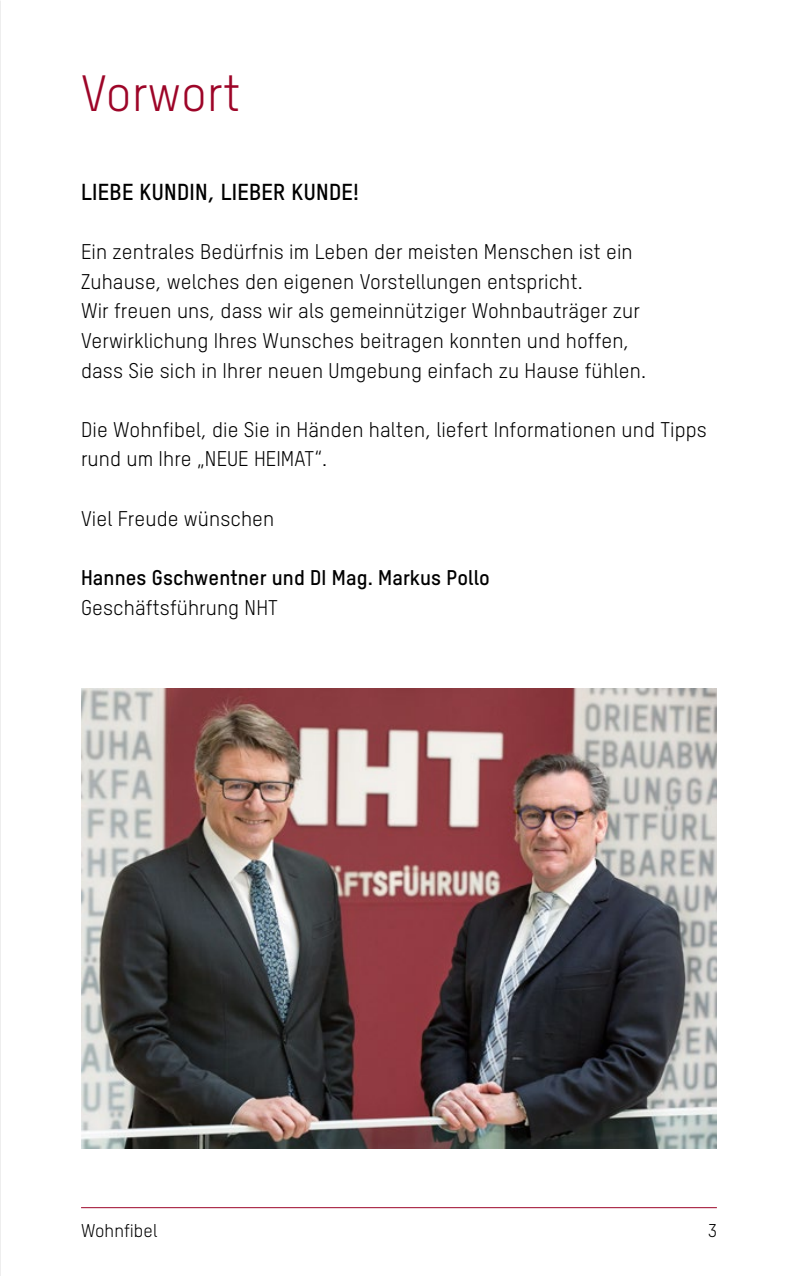
<style>
.page{position:relative;width:798px;height:1276px;background:#fff}
.page>*{position:absolute;margin:0;border:0;box-sizing:border-box;transform-origin:0 0}
.t1{font:49.5px "T Star Regular";letter-spacing:.005em;color:#9d0528}
.t2{font:22.5px "T Star Bold";letter-spacing:.015em;color:#000}
.t3{font:20.7px/29.7px "T Star Regular";letter-spacing:.005em;color:#000}
.t4{font:20.7px "T Star Bold";letter-spacing:.005em;color:#000}
.t5{font:18px "T Star Regular";letter-spacing:.005em;color:#000}
</style>
<div class="page">
<svg style="left:0;top:1px;width:1px;height:465px"></svg>
<img style="left:0;top:466px;width:1px;height:810px">
<img style="left:81px;top:689px;width:635px;height:459px">
<hr style="left:81px;top:1207px;width:635px;height:1px;background:#9d0528">
<h1 class="t1" style="left:81px;top:63px;width:160px">Vorwort</h1>
<p class="t2" style="left:81px;top:178px;width:279px">LIEBE KUNDIN, LIEBER KUNDE!</p>
<p class="t3" style="left:81px;top:236px;width:566px">Ein zentrales Bedürfnis im Leben der meisten Menschen ist ein Zuhause, welches den eigenen Vorstellungen entspricht.<br>Wir freuen uns, dass wir als gemeinnütziger Wohnbauträger zur Verwirklichung Ihres Wunsches beitragen konnten und hoffen, dass Sie sich in Ihrer neuen Umgebung einfach zu Hause fühlen.</p>
<p class="t3" style="left:81px;top:414px;width:627px">Die Wohnfibel, die Sie in Händen halten, liefert Informationen und Tipps rund um Ihre „NEUE HEIMAT“.</p>
<p class="t3" style="left:81px;top:503px;width:195px">Viel Freude wünschen</p>
<p class="t4" style="left:81px;top:565px;width:410px">Hannes Gschwentner und DI Mag. Markus Pollo</p>
<p class="t3" style="left:81px;top:592px;width:198px">Geschäftsführung NHT</p>
<p class="t5" style="left:81px;top:1220px;width:78px">Wohnfibel</p>
<p class="t5" style="left:707px;top:1220px;width:11px">3</p>
</div>
